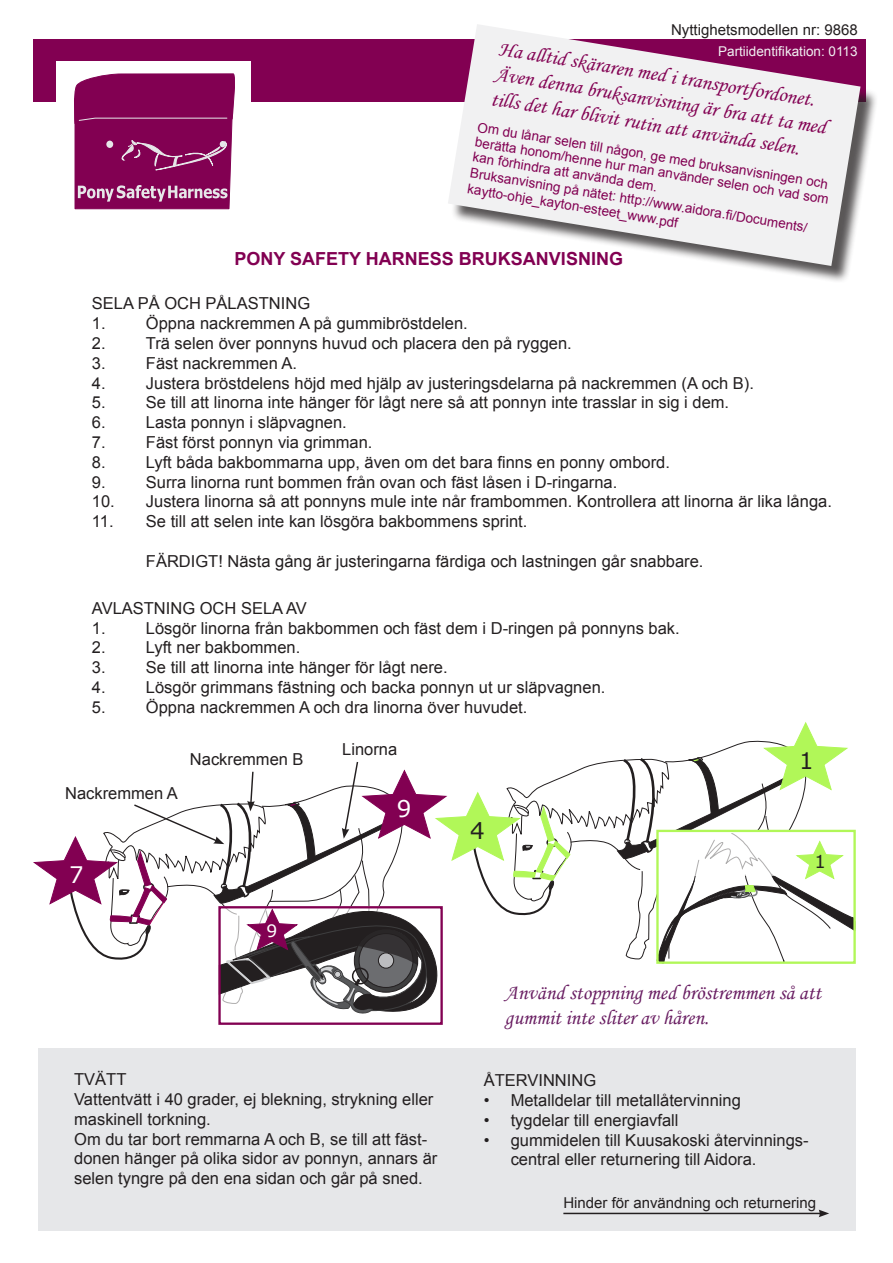
<style>
.page{position:relative;width:893px;height:1263px;background:#fff}
.page>*{position:absolute;margin:0;border:0;box-sizing:border-box;transform-origin:0 0}
.t1{font:23.1px "Verdana";color:#231f20}
.t2{font:22.95px "Verdana";color:#fff}
.t3{font:22.8px "Verdana";color:#231f20}
.t4{font:22.8px "Verdana";color:#fff}
.t5{font:21px/25.2px "Monotype Corsiva";color:#820052}
.t6{font:21px/25.2px "Monotype Corsiva";color:#691e62}
.t7{font:700 18px "Arial";color:#820052}
.t8{font:17.85px "Verdana";color:#231f20}
.t9{font:16.95px "Verdana";color:#fff}
.t10{font:16.5px/19.8px "Arial";color:#231f20}
.t11{font:15px "Arial";color:#231f20}
.t12{font:13.5px/14.9px "Arial";color:#820052}
.t13{font:13.5px "Arial";color:#f1f1f2}
</style>
<div class="page">
<div style="left:38px;top:1048px;width:818px;height:183px;background:#e6e7e9"></div>
<div style="left:33px;top:39px;width:833px;height:63px;background:#820052"></div>
<div style="left:450px;top:26px;width:428px;height:257px;background:#231f20;opacity:.75"></div>
<svg style="left:448px;top:24px;width:412px;height:242px;fill:#f1f1f2"></svg>
<hr style="left:563px;top:1213px;width:258px;height:1px;background:#231f20">
<svg style="left:819px;top:1209px;width:10px;height:8px"></svg>
<div style="left:56px;top:61px;width:195px;height:109px;background:#fff"></div>
<svg style="left:74px;top:73px;width:161px;height:137px;background:#8d1a63"></svg>
<svg style="left:33px;top:722px;width:823px;height:303px"></svg>
<p class="t11" style="left:671px;top:20px;width:188px">Nyttighetsmodellen nr: 9868</p>
<p class="t5" style="left:501px;top:37px;width:337px;rotate:9deg">Ha alltid skäraren med i transportfordonet.<br>Även denna bruksanvisning är bra att ta med tills det har blivit rutin att använda selen.</p>
<p class="t13" style="left:718px;top:42px;width:141px">Partiidentifikation: 0113</p>
<p class="t12" style="left:479px;top:121px;width:360px;rotate:9deg">Om du lånar selen till någon, ge med bruksanvisningen och berätta honom/henne hur man använder selen och vad som kan förhindra att använda dem.</p>
<p class="t12" style="left:471px;top:166px;width:343px;line-height:15.9px;rotate:9deg">Bruksanvisning på nätet: http://www.aidora.fi /Documents/ kaytto-ohje_kayton-esteet_www.pdf</p>
<p class="t7" style="left:235px;top:247px;width:390px">PONY SAFETY HARNESS BRUKSANVISNING</p>
<p class="t10" style="left:92px;top:294px;width:220px">SELA PÅ OCH PÅLASTNING</p>
<p class="t10" style="left:92px;top:314px;width:15px">1.</p>
<p class="t10" style="left:146px;top:314px;width:323px">Öppna nackremmen A på gummibröstdelen.</p>
<p class="t10" style="left:92px;top:333px;width:15px">2.</p>
<p class="t10" style="left:146px;top:333px;width:427px">Trä selen över ponnyns huvud och placera den på ryggen.</p>
<p class="t10" style="left:92px;top:353px;width:15px">3.</p>
<p class="t10" style="left:146px;top:353px;width:153px">Fäst nackremmen A.</p>
<p class="t10" style="left:92px;top:373px;width:15px">4.</p>
<p class="t10" style="left:146px;top:373px;width:610px">Justera bröstdelens höjd med hjälp av justeringsdelarna på nackremmen (A och B).</p>
<p class="t10" style="left:92px;top:393px;width:15px">5.</p>
<p class="t10" style="left:146px;top:393px;width:585px">Se till att linorna inte hänger för lågt nere så att ponnyn inte trasslar in sig i dem.</p>
<p class="t10" style="left:92px;top:413px;width:15px">6.</p>
<p class="t10" style="left:146px;top:413px;width:202px">Lasta ponnyn i släpvagnen.</p>
<p class="t10" style="left:92px;top:432px;width:15px">7.</p>
<p class="t10" style="left:146px;top:432px;width:228px">Fäst först ponnyn via grimman.</p>
<p class="t10" style="left:92px;top:452px;width:15px">8.</p>
<p class="t10" style="left:146px;top:452px;width:526px">Lyft båda bakbommarna upp, även om det bara finns en ponny ombord.</p>
<p class="t10" style="left:92px;top:472px;width:15px">9.</p>
<p class="t10" style="left:146px;top:472px;width:473px">Surra linorna runt bommen från ovan och fäst låsen i D-ringarna.</p>
<p class="t10" style="left:92px;top:492px;width:741px">10. Justera linorna så att ponnyns mule inte når frambommen. Kontrollera att linorna är lika långa.</p>
<p class="t10" style="left:92px;top:512px;width:437px">11. Se till att selen inte kan lösgöra bakbommens sprint.</p>
<p class="t10" style="left:146px;top:551px;width:559px">FÄRDIGT! Nästa gång är justeringarna färdiga och lastningen går snabbare.</p>
<p class="t10" style="left:92px;top:598px;width:216px">AVLASTNING OCH SELA AV</p>
<p class="t10" style="left:92px;top:618px;width:15px">1.</p>
<p class="t10" style="left:146px;top:618px;width:535px">Lösgör linorna från bakbommen och fäst dem i D-ringen på ponnyns bak.</p>
<p class="t10" style="left:92px;top:638px;width:15px">2.</p>
<p class="t10" style="left:146px;top:638px;width:156px">Lyft ner bakbommen.</p>
<p class="t10" style="left:92px;top:658px;width:15px">3.</p>
<p class="t10" style="left:146px;top:658px;width:303px">Se till att linorna inte hänger för lågt nere.</p>
<p class="t10" style="left:92px;top:677px;width:15px">4.</p>
<p class="t10" style="left:146px;top:677px;width:461px">Lösgör grimmans fästning och backa ponnyn ut ur släpvagnen.</p>
<p class="t10" style="left:92px;top:697px;width:15px">5.</p>
<p class="t10" style="left:146px;top:697px;width:383px">Öppna nackremmen A och dra linorna över huvudet.</p>
<p class="t10" style="left:65px;top:783px;width:114px">Nackremmen A</p>
<p class="t10" style="left:190px;top:750px;width:115px">Nackremmen B</p>
<p class="t4" style="left:69px;top:859px;width:16px">7</p>
<p class="t9" style="left:267px;top:919px;width:12px">9</p>
<p class="t10" style="left:342px;top:740px;width:57px">Linorna</p>
<p class="t2" style="left:397px;top:792px;width:16px">9</p>
<p class="t1" style="left:470px;top:814px;width:16px">4</p>
<p class="t3" style="left:799px;top:745px;width:16px">1</p>
<p class="t8" style="left:814px;top:849px;width:13px">1</p>
<p class="t10" style="left:74px;top:1069px;width:54px">TVÄTT</p>
<p class="t10" style="left:74px;top:1089px;width:361px">Vattentvätt i 40 grader, ej blekning, strykning eller maskinell torkning.</p>
<p class="t10" style="left:74px;top:1129px;width:365px">Om du tar bort remmarna A och B, se till att fäst&shy;donen hänger på olika sidor av ponnyn, annars är selen tyngre på den ena sidan och går på sned.</p>
<p class="t6" style="left:505px;top:979px;width:318px">Använd stoppning med bröstremmen så att gummit inte sliter av håren.</p>
<p class="t10" style="left:484px;top:1071px;width:114px">ÅTERVINNING</p>
<p class="t10" style="left:484px;top:1090px;width:259px">• Metalldelar till metallåtervinning</p>
<p class="t10" style="left:484px;top:1110px;width:196px">• tygdelar till energiavfall</p>
<p class="t10" style="left:511px;top:1130px;width:300px;text-indent:-27px">• gummidelen till Kuusakoski återvinnings&shy;central eller returnering till Aidora.</p>
<p class="t11" style="left:563px;top:1193px;width:254px">Hinder för användning och returnering</p>
</div>
